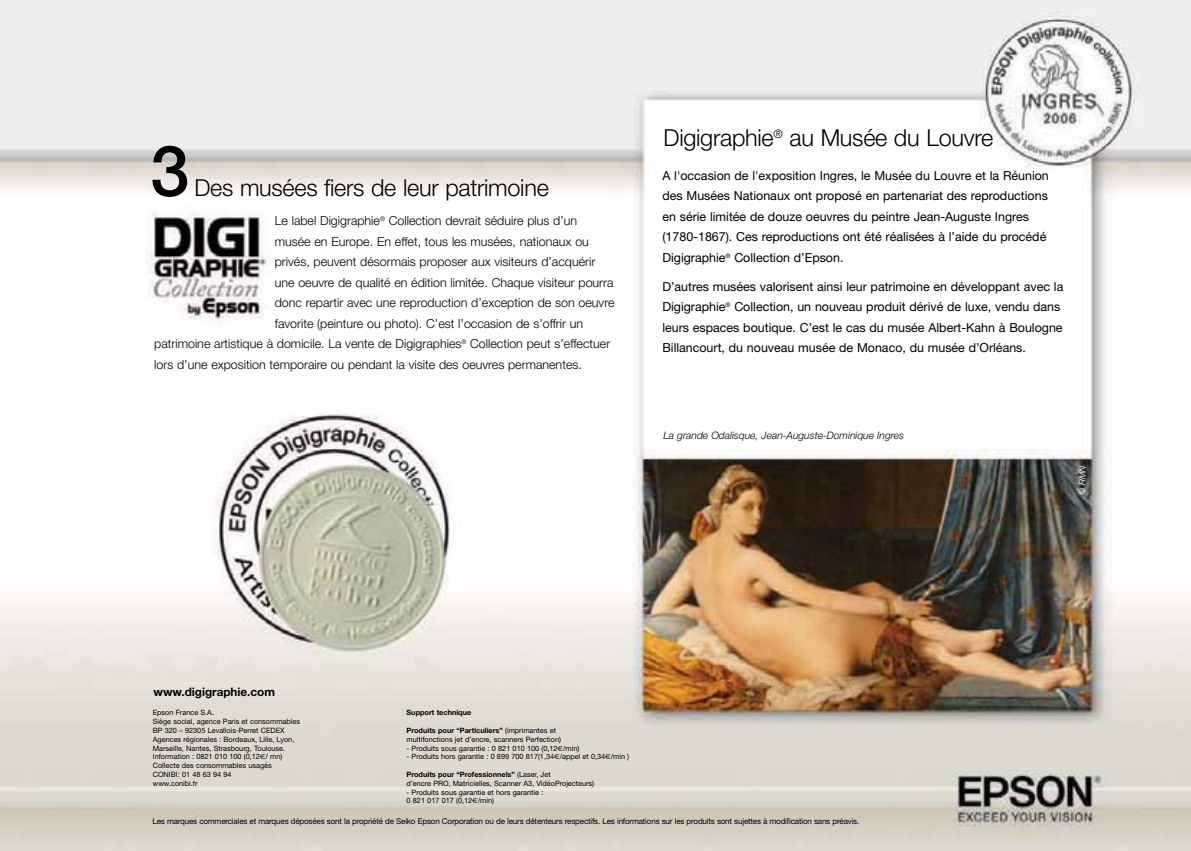
<style>
.page{position:relative;width:1191px;height:851px;background:#fff}
.page>*{position:absolute;margin:0;border:0;box-sizing:border-box;transform-origin:0 0}
.t1{font:500 70.4px "Helvetica Neue";color:#000}
.t2{font:300 23.4px "Helvetica Neue";letter-spacing:-.01em;color:#000}
.t3{font:12.4px/20.6px "Helvetica Neue";color:#000}
.t4{font:300 12.4px "Helvetica Neue";color:#000}
.t5{font:700 11.8px "Helvetica Neue";color:#000}
.t6{font:italic 300 10.2px "Helvetica Neue";color:#000}
.t7{font:italic 300 8.8px "Helvetica Neue";color:#fff}
.t8{font:8px "Helvetica Neue";letter-spacing:-.02em;color:#000}
.t9{font:7.4px/8.8px "Helvetica Neue";color:#000}
.t10{font:700 7.4px "Helvetica Neue";color:#000}
.s1{font-family:"Euro Sans"}
.s2{font-weight:700}
</style>
<div class="page">
<img style="left:0;top:0;width:1191px;height:850px">
<h1 class="t1" style="left:150px;top:129px;width:41px">3</h1>
<h2 class="t2" style="left:194px;top:173px;width:356px">Des musées fiers de leur patrimoine</h2>
<h3 class="t4" style="left:275px;top:213px;width:304px">Le label Digigraphie<sup>®</sup> Collection devrait séduire plus d’un</h3>
<h3 class="t4" style="left:275px;top:234px;width:316px">musée en Europe. En effet, tous les musées, nationaux ou</h3>
<h3 class="t4" style="left:275px;top:254px;width:322px">privés, peuvent désormais proposer aux visiteurs d’acquérir</h3>
<h3 class="t4" style="left:275px;top:275px;width:340px">une oeuvre de qualité en édition limitée. Chaque visiteur pourra</h3>
<h3 class="t4" style="left:275px;top:295px;width:341px">donc repartir avec une reproduction d’exception de son oeuvre</h3>
<h3 class="t4" style="left:275px;top:316px;width:310px">favorite (peinture ou photo). C’est l’occasion de s’offrir un</h3>
<h3 class="t4" style="left:154px;top:336px;width:457px">patrimoine artistique à domicile. La vente de Digigraphies<sup>®</sup> Collection peut s’effectuer</h3>
<h3 class="t4" style="left:154px;top:357px;width:429px">lors d’une exposition temporaire ou pendant la visite des oeuvres permanentes.</h3>
<h2 class="t2" style="left:663px;top:124px;width:331px">Digigraphie<sup>®</sup> au Musée du Louvre</h2>
<p class="t3" style="left:662px;top:165px;width:388px">A l'occasion de l'exposition Ingres, le Musée du Louvre et la Réunion des Musées Nationaux ont proposé en partenariat des reproductions en série limitée de douze oeuvres du peintre Jean-Auguste Ingres (1780-1867). Ces reproductions ont été réalisées à l’aide du procédé Digigraphie<sup>®</sup> Collection d’Epson.</p>
<p class="t3" style="left:662px;top:276px;width:402px">D’autres musées valorisent ainsi leur patrimoine en développant avec la Digigraphie<sup>®</sup> Collection, un nouveau produit dérivé de luxe, vendu dans leurs espaces boutique. C’est le cas du musée Albert-Kahn à Boulogne Billancourt, du nouveau musée de Monaco, du musée d’Orléans.</p>
<h3 class="t6" style="left:663px;top:429px;width:242px">La grande Odalisque, Jean-Auguste-Dominique Ingres</h3>
<p class="t7" style="left:1077px;top:494px;width:31px;rotate:-90deg">© RMN</p>
<h3 class="t5" style="left:153px;top:684px;width:123px">www.digigraphie.com</h3>
<p class="t9" style="left:153px;top:708px;width:149px">Epson France S.A.<br>Siège social, agence Paris et consommables<br>BP 320 – 92305 Levallois-Perret CEDEX<br>Agences régionales : Bordeaux, Lille, Lyon,<br>Marseille, Nantes, Strasbourg, Toulouse.<br>Information : 0821 010 100 (0,12<span class="s1">€</span>/ mn)<br>Collecte des consommables usagés<br>CONIBI: 01 48 63 94 94<br>www.conibi.fr</p>
<p class="t10" style="left:406px;top:708px;width:66px">Support technique</p>
<p class="t9" style="left:406px;top:725px;width:156px"><span class="s2">Produits pour “Particuliers”</span> (imprimantes et multifonctions jet d’encre, scanners Perfection)</p>
<p class="t9" style="left:406px;top:743px;width:174px">- Produits sous garantie : 0 821 010 100 (0,12<span class="s1">€</span>/min)</p>
<p class="t9" style="left:406px;top:752px;width:224px">- Produits hors garantie : 0 899 700 817(1,34<span class="s1">€</span>/appel et 0,34<span class="s1">€</span>/min )</p>
<p class="t9" style="left:406px;top:769px;width:189px"><span class="s2">Produits pour “Professionnels”</span> (Laser, Jet<br>d’encre PRO, Matricielles, Scanner A3, VidéoProjecteurs)</p>
<p class="t9" style="left:406px;top:787px;width:138px">- Produits sous garantie et hors garantie :<br>0 821 017 017 (0,12<span class="s1">€</span>/min)</p>
<p class="t8" style="left:152px;top:816px;width:708px">Les marques commerciales et marques déposées sont la propriété de Seiko Epson Corporation ou de leurs détenteurs respectifs. Les informations sur les produits sont sujettes à modification sans préavis.</p>
</div>
